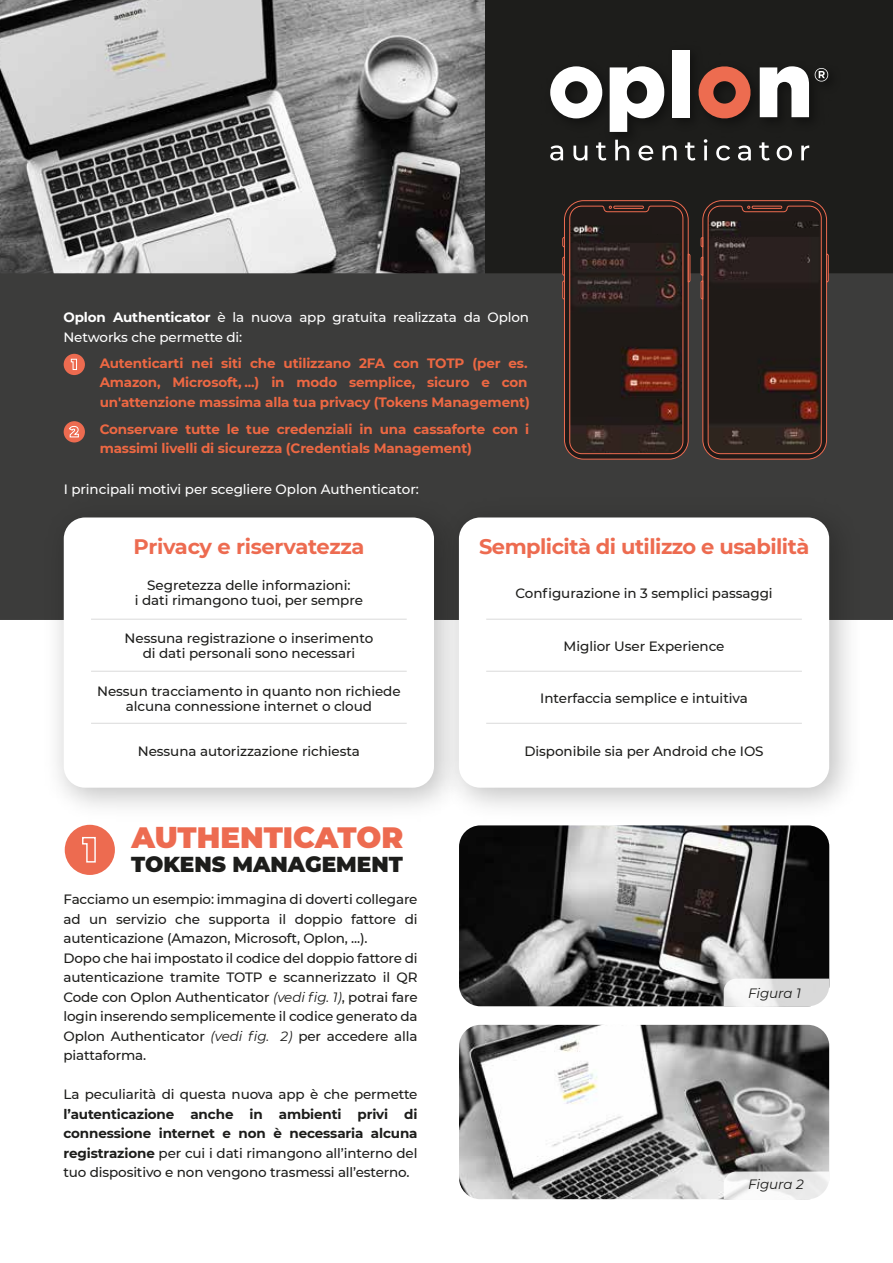
<style>
.page{position:relative;width:893px;height:1263px;background:#fff}
.page>*{position:absolute;margin:0;border:0;box-sizing:border-box;transform-origin:0 0}
.t1{font:900 29.4px "Montserrat";color:#ed6b50}
.t2{font:900 21.6px "Montserrat";color:#1d1d1b}
.t3{font:700 21px "Montserrat";letter-spacing:-.025em;color:#ed6b50}
.t4{font:500 13.5px/19.5px "Montserrat";letter-spacing:-.01em;color:#1d1d1b;text-align:center}
.t5{font:700 13.5px/19.5px "Montserrat";letter-spacing:-.01em;color:#ed6843}
.t6{font:700 13.5px/19.5px "Montserrat";letter-spacing:-.01em;color:#1d1d1b;text-align:justify}
.t7{font:500 13.5px/19.5px "Montserrat";letter-spacing:-.01em;color:#fff}
.t8{font:italic 13.5px "Montserrat";letter-spacing:-.005em;color:#1d1d1b}
.s1{font-weight:700}
.s2{font-weight:400;font-style:italic}
.s3{font-weight:500}
</style>
<div class="page">
<img style="left:0;top:0;width:485px;height:273px">
<div style="left:485px;top:0;width:408px;height:427px;background:#1d1d1b"></div>
<div style="left:0;top:273px;width:893px;height:347px;background:#3c3c3b"></div>
<img style="left:572px;top:67px;width:257px;height:83px">
<svg style="left:696px;top:66px;width:57px;height:55px"></svg>
<svg style="left:610px;top:66px;width:54px;height:66px"></svg>
<div style="left:672px;top:50px;width:18px;height:67px;background:#fff"></div>
<svg style="left:760px;top:66px;width:49px;height:51px"></svg>
<svg style="left:550px;top:66px;width:52px;height:52px"></svg>
<svg style="left:815px;top:68px;width:13px;height:14px"></svg>
<svg style="left:550px;top:145px;width:13px;height:16px"></svg>
<svg style="left:573px;top:146px;width:14px;height:15px"></svg>
<svg style="left:596px;top:142px;width:10px;height:19px"></svg>
<svg style="left:615px;top:140px;width:14px;height:20px"></svg>
<svg style="left:638px;top:145px;width:15px;height:16px"></svg>
<svg style="left:662px;top:145px;width:15px;height:15px"></svg>
<svg style="left:685px;top:142px;width:10px;height:19px"></svg>
<svg style="left:704px;top:139px;width:3px;height:21px"></svg>
<svg style="left:716px;top:145px;width:14px;height:16px"></svg>
<svg style="left:738px;top:145px;width:13px;height:16px"></svg>
<svg style="left:759px;top:142px;width:11px;height:19px"></svg>
<svg style="left:777px;top:145px;width:15px;height:16px"></svg>
<svg style="left:801px;top:145px;width:8px;height:15px"></svg>
<div style="left:64px;top:354px;width:21px;height:21px;background:#ed6b50;border-radius:50%"></div>
<svg style="left:71px;top:359px;width:6px;height:11px"></svg>
<div style="left:64px;top:421px;width:21px;height:21px;background:#ed6b50;border-radius:50%"></div>
<svg style="left:69px;top:426px;width:10px;height:11px"></svg>
<img style="left:459px;top:832px;width:370px;height:174px">
<svg style="left:724px;top:978px;width:105px;height:28px"></svg>
<img style="left:459px;top:1025px;width:370px;height:174px">
<svg style="left:724px;top:1171px;width:105px;height:28px"></svg>
<div style="left:65px;top:825px;width:50px;height:50px;background:#ed6b50;border-radius:50%"></div>
<svg style="left:82px;top:836px;width:14px;height:27px"></svg>
<svg style="left:701px;top:201px;width:128px;height:258px"></svg>
<div style="left:752px;top:206px;width:30px;height:3px;border:1px solid #ed6b50"></div>
<svg style="left:562px;top:201px;width:128px;height:258px"></svg>
<div style="left:614px;top:206px;width:30px;height:3px;border:1px solid #ed6b50"></div>
<img style="left:33px;top:486px;width:394px;height:346px">
<div style="left:64px;top:517px;width:370px;height:271px;background:#fff;border-radius:21px"></div>
<hr style="left:91px;top:723px;width:316px;height:1px;background:#dadada">
<hr style="left:91px;top:671px;width:316px;height:1px;background:#dadada">
<hr style="left:91px;top:619px;width:316px;height:1px;background:#dadada">
<img style="left:427px;top:486px;width:446px;height:346px">
<div style="left:459px;top:517px;width:370px;height:271px;background:#fff;border-radius:21px"></div>
<hr style="left:486px;top:723px;width:316px;height:1px;background:#dadada">
<hr style="left:486px;top:671px;width:316px;height:1px;background:#dadada">
<hr style="left:486px;top:619px;width:316px;height:1px;background:#dadada">
<p class="t7" style="left:63px;top:307px;width:467px"><span class="s1">Oplon Authenticator</span> è la nuova app gratuita realizzata da Oplon<br>Networks che permette di:</p>
<p class="t5" style="left:100px;top:352px;width:432px">Autenticarti nei siti che utilizzano 2FA con TOTP (per es.<br>Amazon, Microsoft, ...) in modo semplice, sicuro e con un'attenzione massima alla tua privacy (Tokens Management)</p>
<p class="t5" style="left:100px;top:419px;width:431px">Conservare tutte le tue credenziali in una cassaforte con i massimi livelli di sicurezza (Credentials Management)</p>
<p class="t7" style="left:64px;top:479px;width:357px">I principali motivi per scegliere Oplon Authenticator:</p>
<h3 class="t3" style="left:134px;top:531px;width:232px">Privacy e riservatezza</h3>
<p class="t4" style="left:135px;top:578px;width:230px;line-height:15px">Segretezza delle informazioni:<br>i dati rimangono tuoi, per sempre</p>
<p class="t4" style="left:125px;top:630px;width:250px;line-height:15px">Nessuna registrazione o inserimento di dati personali sono necessari</p>
<p class="t4" style="left:97px;top:683px;width:305px;line-height:15px">Nessun tracciamento in quanto non richiede alcuna connessione internet o cloud</p>
<p class="t4" style="left:138px;top:741px;width:224px">Nessuna autorizzazione richiesta</p>
<h1 class="t1" style="left:131px;top:816px;width:273px">AUTHENTICATOR</h1>
<h2 class="t2" style="left:131px;top:848px;width:273px">TOKENS MANAGEMENT</h2>
<p class="t4" style="left:63px;top:889px;width:356px;text-align:left">Facciamo un esempio: immagina di doverti collegare ad un servizio che supporta il doppio fattore di autenticazione (Amazon, Microsoft, Oplon, ...).<br>Dopo che hai impostato il codice del doppio fattore di autenticazione tramite TOTP e scannerizzato il QR Code con Oplon Authenticator <span class="s2">(vedi fig. 1)</span>, potrai fare login inserendo semplicemente il codice generato da Oplon Authenticator <span class="s2">(vedi fig. 2)</span> per accedere alla piattaforma.</p>
<p class="t4" style="left:63px;top:1084px;width:356px">La peculiarità di questa nuova app è che permette</p>
<p class="t6" style="left:63px;top:1103px;width:356px">l’autenticazione anche in ambienti privi di connessione internet e non è necessaria alcuna registrazione <span class="s3">per cui i dati rimangono all’interno del tuo dispositivo e non vengono trasmessi all’esterno.</span></p>
<h3 class="t3" style="left:479px;top:531px;width:332px">Semplicità di utilizzo e usabilità</h3>
<p class="t4" style="left:515px;top:583px;width:259px">Configurazione in 3 semplici passaggi</p>
<p class="t4" style="left:564px;top:636px;width:163px">Miglior User Experience</p>
<p class="t4" style="left:540px;top:688px;width:209px">Interfaccia semplice e intuitiva</p>
<p class="t4" style="left:524px;top:741px;width:241px">Disponibile sia per Android che IOS</p>
<p class="t8" style="left:748px;top:984px;width:54px">Figura 1</p>
<p class="t8" style="left:748px;top:1175px;width:57px">Figura 2</p>
</div>
